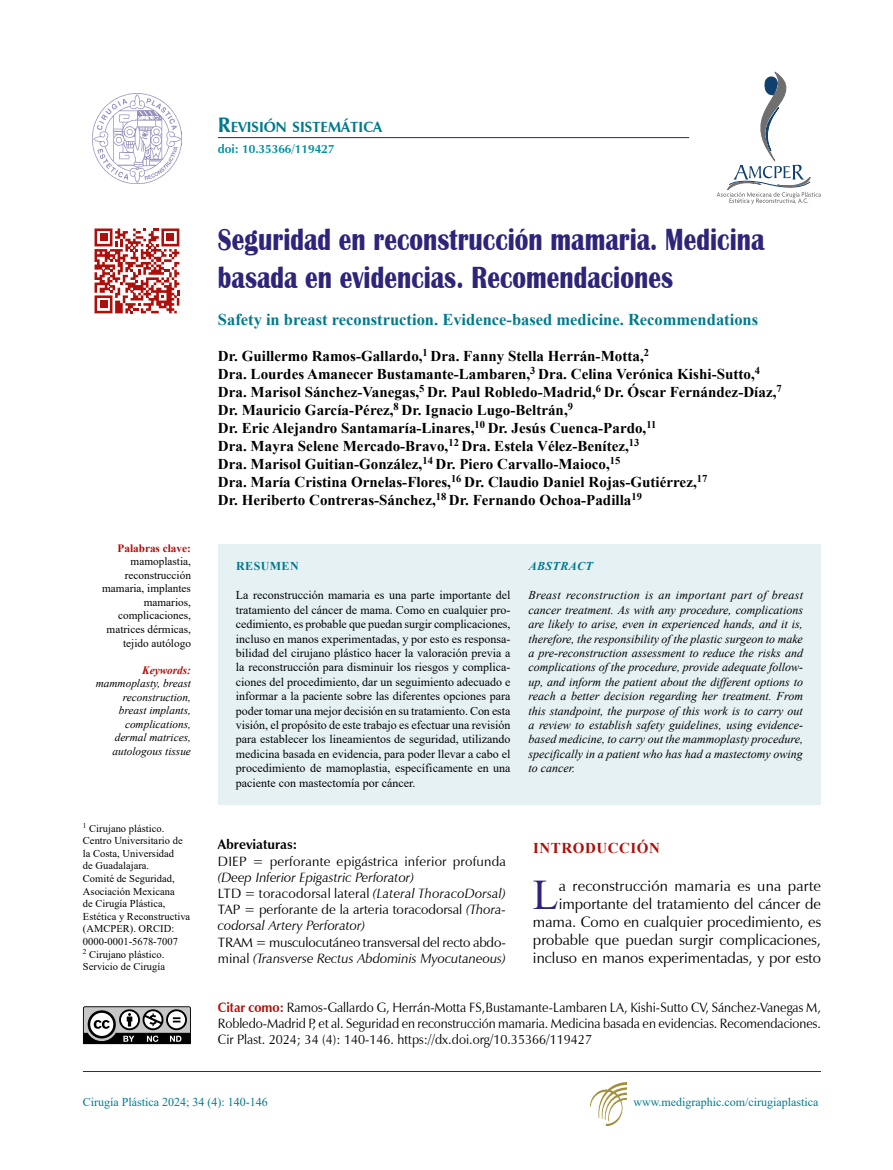
<style>
.page{position:relative;width:893px;height:1170px;background:#fff}
.page>*{position:absolute;margin:0;border:0;box-sizing:border-box;transform-origin:0 0}
.t1{font:42.15px "Times New Roman";color:#2e247a}
.t2{font:700 31.5px/37.8px "Britannic";letter-spacing:.005em;color:#2e247a;scale:.8 1}
.t3{font:700 16.5px "Times New Roman";color:#007a8d}
.t4{font:700 15px/18px "Times New Roman";color:#000}
.t5{font:15px/18px "Zapf Humanist 601 BT";color:#000;text-align:right}
.t6{font:700 15px "Times New Roman";letter-spacing:.035em;color:#ae0f0a}
.t7{font:700 14.7px "Zapf Humanist 601 BT";color:#007a8d}
.t8{font:13.5px/16.2px "Zapf Humanist 601 BT";color:#000;text-align:justify;scale:.95 1}
.t9{font:italic 13.5px/16.2px "Zapf Humanist 601 BT";color:#000}
.t10{font:13.5px/16.2px "Zapf Humanist 601 BT";color:#000}
.t11{font:700 13.5px "Zapf Humanist 601 BT";color:#000}
.t12{font:12px/14.4px "Times New Roman";color:#000;text-align:justify}
.t13{font:italic 12px/14.4px "Times New Roman";color:#000;text-align:justify}
.t14{font:12px "Times New Roman";color:#007a8d}
.t15{font:700 12px "Zapf Humanist 601 BT";color:#0090a1}
.t16{font:italic 700 12px "Times New Roman";letter-spacing:.035em;color:#007a8d}
.t17{font:700 12px "Times New Roman";letter-spacing:.035em;color:#007a8d}
.t18{font:11.25px/13.5px "Times New Roman";color:#000;text-align:right}
.t19{font:italic 11.25px/13.5px "Times New Roman";color:#000;text-align:right}
.t20{font:700 11.25px "Times New Roman";color:#ae0f0a}
.t21{font:italic 700 11.25px "Times New Roman";color:#ae0f0a}
.t22{font:10.5px/12.6px "Times New Roman";color:#000}
.s1{font-size:21px}
.s2{font-style:normal}
.s3{font-style:italic}
.s4{font-weight:700;color:#ae0f0a}
</style>
<div class="page">
<hr style="left:83px;top:1071px;width:738px;height:1px;background:#2e247a">
<svg style="left:717px;top:72px;width:104px;height:132px"></svg>
<svg style="left:83px;top:1006px;width:108px;height:38px"></svg>
<img style="left:591px;top:1082px;width:36px;height:43px">
<hr style="left:218px;top:137px;width:471px;height:1px;background:#2e247a">
<img style="left:92px;top:93px;width:90px;height:90px">
<div style="left:218px;top:544px;width:301px;height:260px;background:#e6f1f4"></div>
<div style="left:519px;top:544px;width:302px;height:260px;background:#e6f1f4"></div>
<svg style="left:95px;top:228px;width:84px;height:85px"></svg>
<div style="left:100px;top:234px;width:7px;height:7px;background:#ae0f0a"></div>
<div style="left:100px;top:300px;width:7px;height:8px;background:#ae0f0a"></div>
<div style="left:167px;top:234px;width:7px;height:7px;background:#ae0f0a"></div>
<p class="t7" style="left:218px;top:117px;width:166px"><span class="s1">R</span>EVISIÓN SISTEMÁTICA</p>
<p class="t15" style="left:218px;top:141px;width:118px">doi: 10.35366/119427</p>
<p class="t20" style="left:118px;top:540px;width:75px">Palabras clave:</p>
<p class="t18" style="left:102px;top:554px;width:90px">mamoplastia, reconstrucción mamaria, implantes mamarios, complicaciones, matrices dérmicas, tejido autólogo</p>
<p class="t21" style="left:142px;top:662px;width:50px">Keywords:</p>
<p class="t19" style="left:96px;top:676px;width:97px">mammoplasty, breast reconstruction, breast implants, complications, dermal matrices, autologous tissue</p>
<p class="t22" style="left:83px;top:821px;width:109px"><sup>1</sup> Cirujano plástico.<br>Centro Universitario de la Costa, Universidad<br>de Guadalajara.<br>Comité de Seguridad,<br>Asociación Mexicana<br>de Cirugía Plástica,<br>Estética y Reconstructiva (AMCPER). ORCID:<br>0000-0001-5678-7007<br><sup>2</sup> Cirujano plástico.<br>Servicio de Cirugía</p>
<h2 class="t2" style="left:218px;top:221px;width:685px">Seguridad en reconstrucción mamaria. Medicina basada en evidencias. Recomendaciones</h2>
<h3 class="t3" style="left:218px;top:308px;width:542px">Safety in breast reconstruction. Evidence-based medicine. Recommendations</h3>
<p class="t4" style="left:218px;top:347px;width:565px">Dr. Guillermo Ramos-Gallardo,<sup>1</sup> Dra. Fanny Stella Herrán-Motta,<sup>2<br></sup>Dra. Lourdes Amanecer Bustamante-Lambaren,<sup>3</sup> Dra. Celina Verónica Kishi-Sutto,<sup>4<br></sup>Dra. Marisol Sánchez-Vanegas,<sup>5</sup> Dr. Paul Robledo-Madrid,<sup>6</sup> Dr. Óscar Fernández-Díaz,<sup>7<br></sup>Dr. Mauricio García-Pérez,<sup>8</sup> Dr. Ignacio Lugo-Beltrán,<sup>9<br></sup>Dr. Eric Alejandro Santamaría-Linares,<sup>10</sup> Dr. Jesús Cuenca-Pardo,<sup>11<br></sup>Dra. Mayra Selene Mercado-Bravo,<sup>12</sup> Dra. Estela Vélez-Benítez,<sup>13<br></sup>Dra. Marisol Guitian-González,<sup>14</sup> Dr. Piero Carvallo-Maioco,<sup>15<br></sup>Dra. María Cristina Ornelas-Flores,<sup>16</sup> Dr. Claudio Daniel Rojas-Gutiérrez,<sup>17<br></sup>Dr. Heriberto Contreras-Sánchez,<sup>18</sup> Dr. Fernando Ochoa-Padilla<sup>19</sup></p>
<p class="t17" style="left:236px;top:557px;width:64px">RESUMEN</p>
<p class="t12" style="left:236px;top:587px;width:276px">La reconstrucción mamaria es una parte importante del tratamiento del cáncer de mama. Como en cualquier pro&shy;cedimiento, es probable que puedan surgir complicaciones, incluso en manos experimentadas, y por esto es responsa&shy;bilidad del cirujano plástico hacer la valoración previa a la reconstrucción para disminuir los riesgos y complica&shy;ciones del procedimiento, dar un seguimiento adecuado e informar a la paciente sobre las diferentes opciones para poder tomar una mejor decisión en su tratamiento. Con esta visión, el propósito de este trabajo es efectuar una revisión para establecer los lineamientos de seguridad, utilizando medicina basada en evidencia, para poder llevar a cabo el procedimiento de mamoplastia, específicamente en una paciente con mastectomía por cáncer.</p>
<p class="t16" style="left:529px;top:558px;width:66px">ABSTRACT</p>
<p class="t13" style="left:528px;top:587px;width:276px">Breast reconstruction is an important part of breast cancer treatment. As with any procedure, complications are likely to arise, even in experienced hands, and it is, therefore, the responsibility of the plastic surgeon to make a pre-reconstruction assessment to reduce the risks and complications of the procedure, provide adequate follow&shy;up, and inform the patient about the different options to reach a better decision regarding her treatment. From this standpoint, the purpose of this work is to carry out a review to establish safety guidelines, using evidence&shy;based medicine, to carry out the mammoplasty procedure, specifically in a patient who has had a mastectomy owing to cancer.</p>
<p class="t11" style="left:218px;top:836px;width:81px">Abreviaturas:</p>
<p class="t10" style="left:218px;top:852px;width:290px">DIEP = perforante epigástrica inferior profunda</p>
<p class="t9" style="left:218px;top:869px;width:290px">(Deep Inferior Epigastric Perforator)<br><span class="s2">LTD = toracodorsal lateral</span> (Lateral ThoracoDorsal)<br><span class="s2">TAP = perforante de la arteria toracodorsal</span> (Thora&shy;codorsal Artery Perforator)</p>
<p class="t10" style="left:218px;top:933px;width:289px">TRAM = musculocutáneo transversal del recto abdo&shy;minal <span class="s3">(Transverse Rectus Abdominis Myocutaneous)</span></p>
<p class="t6" style="left:533px;top:837px;width:128px">INTRODUCCIÓN</p>
<h1 class="t1" style="left:533px;top:864px;width:27px">L</h1>
<p class="t5" style="left:533px;top:876px;width:290px">a reconstrucción mamaria es una parte importante del tratamiento del cáncer de mama. Como en cualquier procedimiento, es probable que puedan surgir complicaciones, incluso en manos experimentadas, y por esto</p>
<p class="t8" style="left:218px;top:998px;width:636px"><span class="s4">Citar como:</span> Ramos-Gallardo G, Herrán-Motta FS,Bustamante-Lambaren LA, Kishi-Sutto CV, Sánchez-Vanegas M, Robledo-Madrid P, et al. Seguridad en reconstrucción mamaria. Medicina basada en evidencias. Recomendaciones.<br>Cir Plast. 2024; 34 (4): 140-146. https://dx.doi.org/10.35366/119427</p>
<p class="t14" style="left:83px;top:1093px;width:186px">Cirugía Plástica 2024; 34 (4): 140-146</p>
<p class="t14" style="left:633px;top:1093px;width:187px">www.medigraphic.com/cirugiaplastica</p>
</div>
